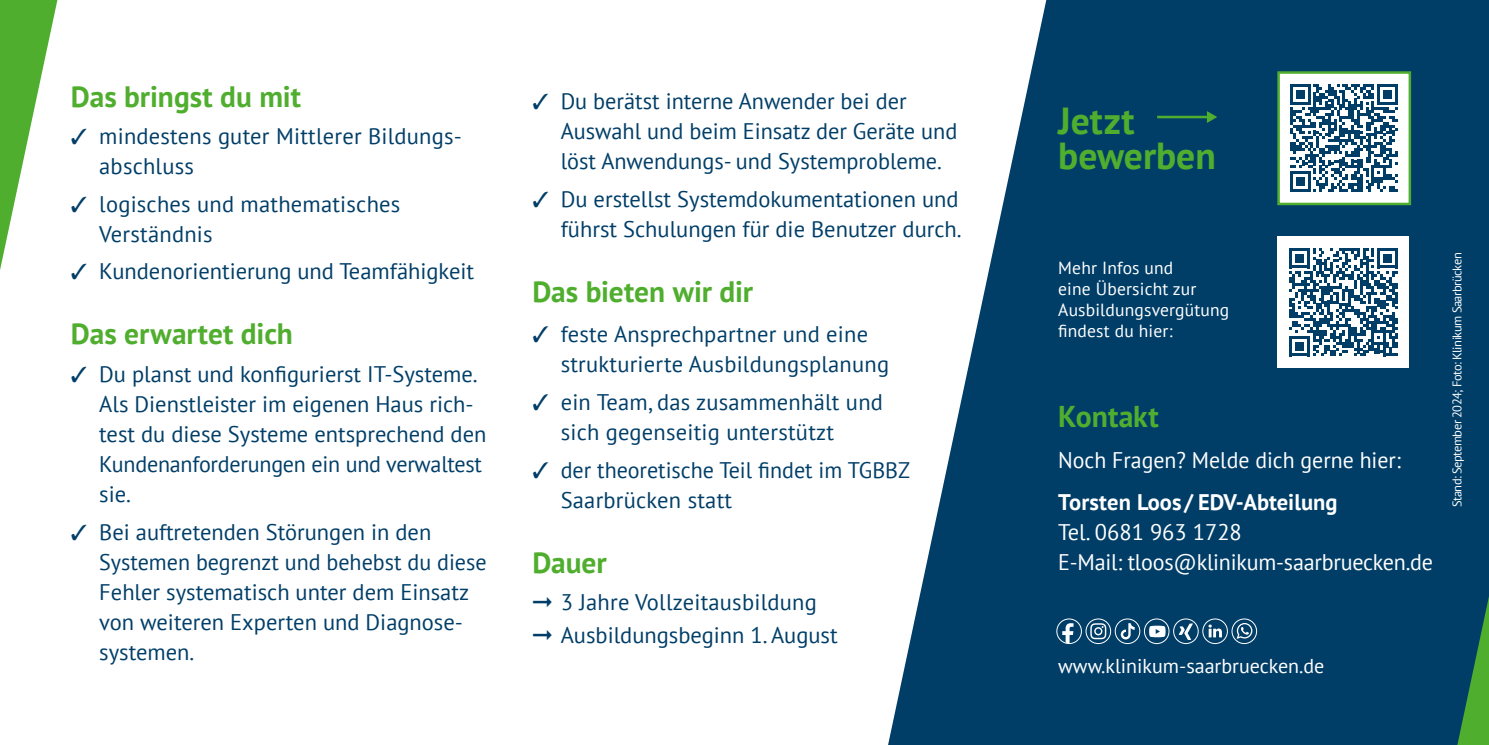
<style>
.page{position:relative;width:1489px;height:745px;background:#fff}
.page>*{position:absolute;margin:0;border:0;box-sizing:border-box;transform-origin:0 0}
.t1{font:700 37.5px/35px "PT Sans";color:#50ae2f}
.t2{font:700 30px "PT Sans";color:#50ae2f}
.t3{font:700 29.5px "PT Sans";color:#50ae2f}
.t4{font:22.5px/30px "PT Sans";color:#003e68}
.t5{font:22.5px/30px "PT Sans";color:#fff}
.t6{font:700 22.5px "PT Sans";color:#fff}
.t7{font:20px "PT Sans";color:#fff}
.t8{font:17.5px/21px "PT Sans";letter-spacing:.01em;color:#fff}
.t9{font:12.5px "PT Sans";letter-spacing:-.04em;color:#fff}
</style>
<div class="page">
<svg style="left:0;top:0;width:57px;height:270px"></svg>
<svg style="left:888px;top:0;width:600px;height:744px;background:#265b7d"></svg>
<div style="left:1277px;top:236px;width:131px;height:131px;background:#fff"></div>
<svg style="left:1289px;top:248px;width:108px;height:108px"></svg>
<svg style="left:1231px;top:618px;width:25px;height:25px"></svg>
<svg style="left:1236px;top:622px;width:16px;height:16px"></svg>
<div style="left:1231px;top:618px;width:25px;height:25px;border:1px solid #fff;border-radius:50%"></div>
<svg style="left:1202px;top:618px;width:25px;height:25px"></svg>
<svg style="left:1208px;top:624px;width:13px;height:13px"></svg>
<div style="left:1202px;top:618px;width:25px;height:25px;border:1px solid #fff;border-radius:50%"></div>
<svg style="left:1173px;top:618px;width:25px;height:25px"></svg>
<svg style="left:1178px;top:623px;width:14px;height:16px"></svg>
<div style="left:1173px;top:618px;width:25px;height:25px;border:1px solid #fff;border-radius:50%"></div>
<svg style="left:1144px;top:618px;width:24px;height:25px"></svg>
<svg style="left:1149px;top:625px;width:16px;height:11px"></svg>
<div style="left:1143px;top:618px;width:26px;height:25px;border:1px solid #fff;border-radius:50%"></div>
<svg style="left:1085px;top:618px;width:25px;height:25px"></svg>
<svg style="left:1090px;top:623px;width:16px;height:15px"></svg>
<div style="left:1085px;top:618px;width:25px;height:25px;border:1px solid #fff;border-radius:50%"></div>
<svg style="left:1056px;top:618px;width:25px;height:25px"></svg>
<svg style="left:1062px;top:622px;width:11px;height:20px"></svg>
<div style="left:1056px;top:618px;width:25px;height:25px;border:1px solid #fff;border-radius:50%"></div>
<svg style="left:1115px;top:618px;width:24px;height:25px"></svg>
<svg style="left:1115px;top:619px;width:24px;height:23px"></svg>
<svg style="left:1120px;top:622px;width:14px;height:17px"></svg>
<div style="left:1114px;top:618px;width:26px;height:25px;border:1px solid #fff;border-radius:50%"></div>
<div style="left:1278px;top:72px;width:131px;height:132px;background:#fff"></div>
<svg style="left:1290px;top:84px;width:107px;height:107px"></svg>
<div style="left:1277px;top:71px;width:133px;height:134px;border:2px solid #50ae2f"></div>
<hr style="left:1157px;top:116px;width:56px;height:2px;background:#50ae2f">
<svg style="left:1206px;top:111px;width:11px;height:12px"></svg>
<h3 class="t3" style="left:71px;top:77px;width:231px">Das bringst du mit</h3>
<p class="t4" style="left:99px;top:120px;width:364px;text-indent:-28px">✓ mindestens guter Mittlerer Bildungs&shy;abschluss</p>
<p class="t4" style="left:99px;top:188px;width:302px;text-indent:-28px">✓ logisches und mathematisches<br>Verständnis</p>
<p class="t4" style="left:71px;top:255px;width:405px">✓ Kundenorientierung und Teamfähigkeit</p>
<h3 class="t3" style="left:71px;top:314px;width:223px">Das erwartet dich</h3>
<p class="t4" style="left:99px;top:358px;width:389px;text-indent:-28px">✓ Du planst und konfigurierst IT-Systeme.<br>Als Dienstleister im eigenen Haus rich&shy;test du diese Systeme entsprechend den Kundenanforderungen ein und verwaltest sie.</p>
<p class="t4" style="left:99px;top:515px;width:389px;text-indent:-28px">✓ Bei auftretenden Störungen in den<br>Systemen begrenzt und behebst du diese<br>Fehler systematisch unter dem Einsatz von weiteren Experten und Diagnose&shy;systemen.</p>
<p class="t4" style="left:560px;top:86px;width:398px;text-indent:-28px">✓ Du berätst interne Anwender bei der<br>Auswahl und beim Einsatz der Geräte und löst Anwendungs- und Systemprobleme.</p>
<p class="t4" style="left:532px;top:183px;width:431px;text-align:right">✓ Du erstellst Systemdokumentationen und führst Schulungen für die Benutzer durch.</p>
<h3 class="t3" style="left:532px;top:272px;width:222px">Das bieten wir dir</h3>
<p class="t4" style="left:560px;top:319px;width:330px;text-indent:-28px">✓ feste Ansprechpartner und eine strukturierte Ausbildungsplanung</p>
<p class="t4" style="left:560px;top:386px;width:324px;text-indent:-28px">✓ ein Team, das zusammenhält und sich gegenseitig unterstützt</p>
<p class="t4" style="left:560px;top:454px;width:351px;text-indent:-28px">✓ der theoretische Teil findet im TGBBZ<br>Saarbrücken statt</p>
<h3 class="t3" style="left:532px;top:542px;width:76px">Dauer</h3>
<p class="t4" style="left:532px;top:585px;width:307px;line-height:32.5px">➞ 3 Jahre Vollzeitausbildung ➞ Ausbildungsbeginn 1. August</p>
<h1 class="t1" style="left:1058px;top:103px;width:159px">Jetzt bewerben</h1>
<p class="t8" style="left:1058px;top:256px;width:173px">Mehr Infos und<br>eine Übersicht zur<br>Ausbildungsvergütung findest du hier:</p>
<h2 class="t2" style="left:1058px;top:396px;width:102px">Kontakt</h2>
<p class="t5" style="left:1058px;top:444px;width:344px">Noch Fragen? Melde dich gerne hier:</p>
<p class="t6" style="left:1058px;top:487px;width:281px">Torsten Loos / EDV-Abteilung</p>
<p class="t5" style="left:1058px;top:516px;width:376px">Tel. 0681 963 1728<br>E-Mail: tloos@klinikum-saarbruecken.de</p>
<p class="t9" style="left:1448px;top:507px;width:256px;rotate:-90deg">Stand: September 2024; Foto: Klinikum Saarbrücken</p>
<p class="t7" style="left:1058px;top:652px;width:268px">www.klinikum-saarbruecken.de</p>
</div>
